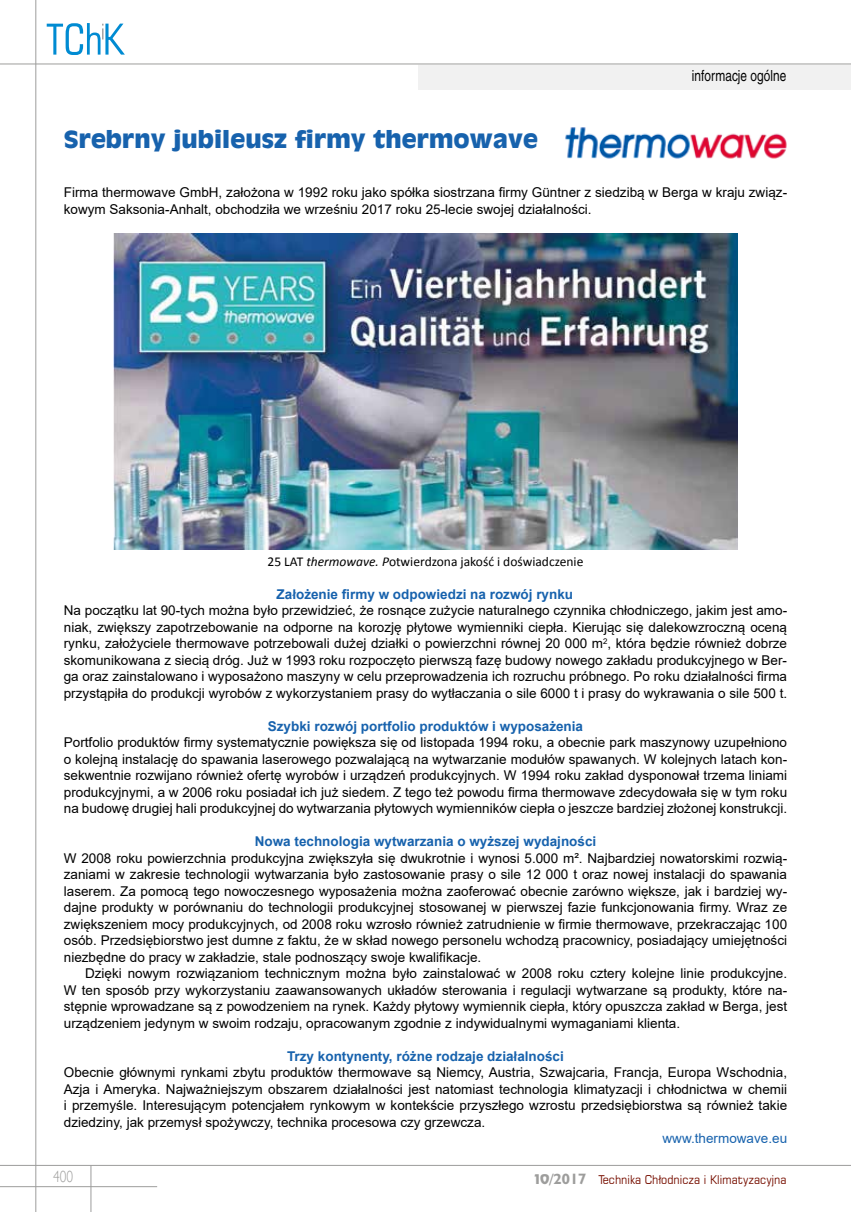
<style>
.page{position:relative;width:851px;height:1212px;background:#fff}
.page>*{position:absolute;margin:0;border:0;box-sizing:border-box;transform-origin:0 0}
.t1{font:24px "Olivia Black";color:#1762ad}
.t2{font:16.5px "Humanst 521 Lt EU";color:#9d9d9c;scale:.8 1}
.t3{font:15px "Lausanne Narrow";color:#000}
.t4{font:13.5px/16.5px "Arial";color:#000;text-align:justify}
.t5{font:700 13.5px "Arial";color:#1762ad}
.t6{font:13.5px "Calibri";color:#000}
.t7{font:13.5px "Arial";color:#1762ad}
.t8{font:12px "Square 721 BT";color:#770f00;scale:.9 1}
.s1{font-style:italic}
.s2{font-family:"Renfrew";color:#9d9d9c}
.s3{font-family:"Humanst 521 EU";font-weight:700;font-size:15px;color:#9d9d9c}
</style>
<div class="page">
<hr style="left:0;top:1165px;width:850px;height:1px;background:#9d9d9c">
<hr style="left:0;top:64px;width:850px;height:1px;background:#9d9d9c">
<hr style="left:35px;top:0;width:1px;height:1212px;background:#9d9d9c">
<hr style="left:0;top:1186px;width:157px;height:1px;background:#9d9d9c">
<hr style="left:91px;top:1165px;width:1px;height:47px;background:#9d9d9c">
<div style="left:418px;top:64px;width:432px;height:25px;background:#f1f1f1"></div>
<svg style="left:47px;top:23px;width:78px;height:32px"></svg>
<img style="left:114px;top:233px;width:623px;height:316px">
<img style="left:565px;top:127px;width:222px;height:32px">
<p class="t3" style="left:691px;top:67px;width:96px">informacje ogólne</p>
<h1 class="t1" style="left:64px;top:125px;width:475px">Srebrny jubileusz firmy thermowave</h1>
<p class="t4" style="left:64px;top:184px;width:724px">Firma thermowave GmbH, założona w 1992 roku jako spółka siostrzana firmy Güntner z siedzibą w Berga w kraju związ&shy;kowym Saksonia-Anhalt, obchodziła we wrześniu 2017 roku 25-lecie swojej działalności.</p>
<p class="t6" style="left:267px;top:552px;width:317px">25 LAT <span class="s1">thermowave. P</span>otwierdzona jakość i doświadczenie</p>
<p class="t5" style="left:276px;top:585px;width:298px">Założenie firmy w odpowiedzi na rozwój rynku</p>
<p class="t4" style="left:64px;top:602px;width:724px">Na początku lat 90-tych można było przewidzieć, że rosnące zużycie naturalnego czynnika chłodniczego, jakim jest amo&shy;niak, zwiększy zapotrzebowanie na odporne na korozję płytowe wymienniki ciepła. Kierując się dalekowzroczną oceną rynku, założyciele thermowave potrzebowali dużej działki o powierzchni równej 20 000 m<sup>2</sup>, która będzie również dobrze skomunikowana z siecią dróg. Już w 1993 roku rozpoczęto pierwszą fazę budowy nowego zakładu produkcyjnego w Ber&shy;ga oraz zainstalowano i wyposażono maszyny w celu przeprowadzenia ich rozruchu próbnego. Po roku działalności firma przystąpiła do produkcji wyrobów z wykorzystaniem prasy do wytłaczania o sile 6000 t i prasy do wykrawania o sile 500 t.</p>
<p class="t5" style="left:268px;top:717px;width:317px">Szybki rozwój portfolio produktów i wyposażenia</p>
<p class="t4" style="left:64px;top:734px;width:724px">Portfolio produktów firmy systematycznie powiększa się od listopada 1994 roku, a obecnie park maszynowy uzupełniono o kolejną instalację do spawania laserowego pozwalającą na wytwarzanie modułów spawanych. W kolejnych latach kon&shy;sekwentnie rozwijano również ofertę wyrobów i urządzeń produkcyjnych. W 1994 roku zakład dysponował trzema liniami produkcyjnymi, a w 2006 roku posiadał ich już siedem. Z tego też powodu firma thermowave zdecydowała się w tym roku na budowę drugiej hali produkcyjnej do wytwarzania płytowych wymienników ciepła o jeszcze bardziej złożonej konstrukcji.</p>
<p class="t5" style="left:255px;top:832px;width:343px">Nowa technologia wytwarzania o wyższej wydajności</p>
<p class="t4" style="left:64px;top:850px;width:724px">W 2008 roku powierzchnia produkcyjna zwiększyła się dwukrotnie i wynosi 5.000 m². Najbardziej nowatorskimi rozwią&shy;zaniami w zakresie technologii wytwarzania było zastosowanie prasy o sile 12 000 t oraz nowej instalacji do spawania laserem. Za pomocą tego nowoczesnego wyposażenia można zaoferować obecnie zarówno większe, jak i bardziej wy&shy;dajne produkty w porównaniu do technologii produkcyjnej stosowanej w pierwszej fazie funkcjonowania firmy. Wraz ze zwiększeniem mocy produkcyjnych, od 2008 roku wzrosło również zatrudnienie w firmie thermowave, przekraczając 100 osób. Przedsiębiorstwo jest dumne z faktu, że w skład nowego personelu wchodzą pracownicy, posiadający umiejętności niezbędne do pracy w zakładzie, stale podnoszący swoje kwalifikacje.</p>
<p class="t4" style="left:64px;top:965px;width:724px;text-indent:21px">Dzięki nowym rozwiązaniom technicznym można było zainstalować w 2008 roku cztery kolejne linie produkcyjne.<br>W ten sposób przy wykorzystaniu zaawansowanych układów sterowania i regulacji wytwarzane są produkty, które na&shy;stępnie wprowadzane są z powodzeniem na rynek. Każdy płytowy wymiennik ciepła, który opuszcza zakład w Berga, jest urządzeniem jedynym w swoim rodzaju, opracowanym zgodnie z indywidualnymi wymaganiami klienta.</p>
<p class="t5" style="left:287px;top:1047px;width:278px">Trzy kontynenty, różne rodzaje działalności</p>
<p class="t4" style="left:64px;top:1064px;width:724px">Obecnie głównymi rynkami zbytu produktów thermowave są Niemcy, Austria, Szwajcaria, Francja, Europa Wschodnia, Azja i Ameryka. Najważniejszym obszarem działalności jest natomiast technologia klimatyzacji i chłodnictwa w chemii i przemyśle. Interesującym potencjałem rynkowym w kontekście przyszłego wzrostu przedsiębiorstwa są również takie dziedziny, jak przemysł spożywczy, technika procesowa czy grzewcza.</p>
<p class="t7" style="left:662px;top:1129px;width:126px">www.thermowave.eu</p>
<p class="t2" style="left:53px;top:1166px;width:26px">400</p>
<p class="t8" style="left:535px;top:1171px;width:281px"><span class="s2">10</span><span class="s3">/2017</span> Technika Chłodnicza i Klimatyzacyjna</p>
</div>
